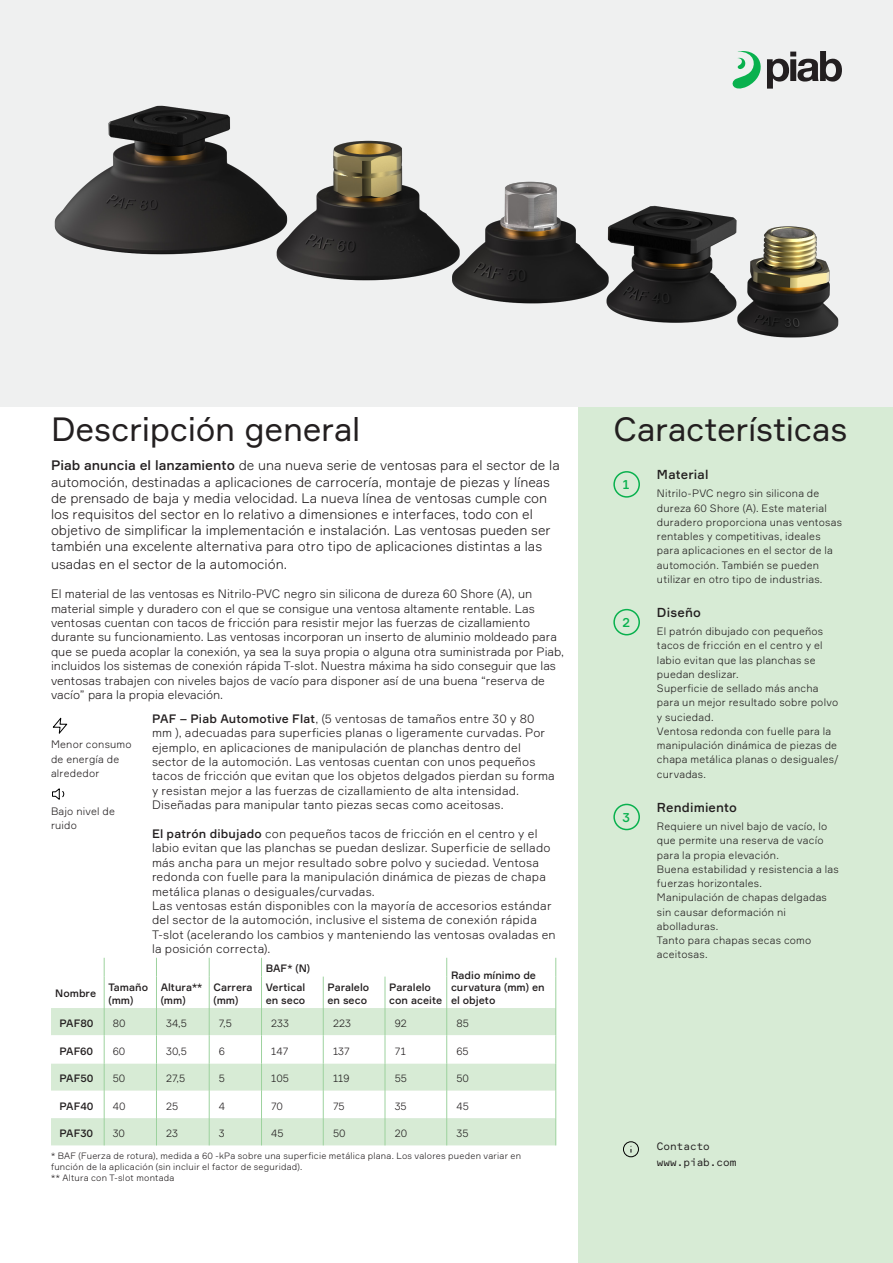
<style>
.page{position:relative;width:893px;height:1263px;background:#fff}
.page>*{position:absolute;margin:0;border:0;box-sizing:border-box;transform-origin:0 0}
.t1{font:33px "Formular";letter-spacing:-.005em;color:#231f20}
.t2{font:300 13.5px/16.2px "Formular";color:#231f20}
.t3{font:500 12.75px "Formular";letter-spacing:.015em;color:#231f20}
.t4{font:500 12.75px "Formular";color:#09b14e}
.t5{font:300 12px/14.4px "Formular";letter-spacing:.01em;color:#231f20}
.t6{font:300 10.5px/14.2px "Formular";letter-spacing:.02em;color:#231f20}
.t7{font:500 10.5px/12.6px "Formular";color:#231f20}
.t8{font:10.5px "Formular Mono";color:#231f20}
.t9{font:300 9px/10.8px "Formular";letter-spacing:.025em;color:#231f20}
.s1{font-weight:500}
</style>
<div class="page">
<div style="left:578px;top:0;width:315px;height:1263px;background:#d7ebd5"></div>
<div style="left:0;top:0;width:893px;height:407px;background:#eff0f0"></div>
<div style="left:613px;top:471px;width:27px;height:27px;border:2px solid #09b14e;border-radius:50%"></div>
<div style="left:613px;top:609px;width:27px;height:26px;border:2px solid #09b14e;border-radius:50%"></div>
<div style="left:613px;top:804px;width:27px;height:26px;border:2px solid #09b14e;border-radius:50%"></div>
<svg style="left:52px;top:717px;width:16px;height:17px"></svg>
<svg style="left:52px;top:788px;width:12px;height:12px"></svg>
<img style="left:54px;top:105px;width:785px;height:233px">
<div style="left:623px;top:1141px;width:16px;height:16px;border:1px solid #000;border-radius:50%"></div>
<svg style="left:104px;top:958px;width:1px;height:18px"></svg>
<svg style="left:156px;top:958px;width:1px;height:18px"></svg>
<svg style="left:209px;top:958px;width:1px;height:18px"></svg>
<svg style="left:261px;top:958px;width:1px;height:18px"></svg>
<svg style="left:446px;top:958px;width:1px;height:18px"></svg>
<svg style="left:556px;top:958px;width:1px;height:18px"></svg>
<hr style="left:104px;top:976px;width:1px;height:32px;background:#9dd29e">
<hr style="left:156px;top:976px;width:1px;height:32px;background:#9dd29e">
<hr style="left:209px;top:976px;width:1px;height:32px;background:#9dd29e">
<hr style="left:261px;top:976px;width:1px;height:32px;background:#9dd29e">
<hr style="left:323px;top:976px;width:1px;height:32px;background:#9dd29e">
<hr style="left:385px;top:976px;width:1px;height:32px;background:#9dd29e">
<hr style="left:446px;top:976px;width:1px;height:32px;background:#9dd29e">
<hr style="left:556px;top:976px;width:1px;height:32px;background:#9dd29e">
<svg style="left:51px;top:1008px;width:506px;height:137px"></svg>
<svg style="left:732px;top:51px;width:110px;height:38px"></svg>
<h1 class="t1" style="left:51px;top:409px;width:311px">Descripción general</h1>
<p class="t2" style="left:51px;top:457px;width:510px"><span class="s1">Piab anuncia el lanzamiento</span> de una nueva serie de ventosas para el sector de la automoción, destinadas a aplicaciones de carrocería, montaje de piezas y líneas de prensado de baja y media velocidad. La nueva línea de ventosas cumple con los requisitos del sector en lo relativo a dimensiones e interfaces, todo con el objetivo de simplificar la implementación e instalación. Las ventosas pueden ser también una excelente alternativa para otro tipo de aplicaciones distintas a las</p>
<p class="t2" style="left:51px;top:556px;width:238px">usadas en el sector de la automoción.</p>
<p class="t5" style="left:51px;top:586px;width:514px">El material de las ventosas es Nitrilo-PVC negro sin silicona de dureza 60 Shore (A), un material simple y duradero con el que se consigue una ventosa altamente rentable. Las ventosas cuentan con tacos de fricción para resistir mejor las fuerzas de cizallamiento durante su funcionamiento. Las ventosas incorporan un inserto de aluminio moldeado para que se pueda acoplar la conexión, ya sea la suya propia o alguna otra suministrada por Piab, incluidos los sistemas de conexión rápida T-slot. Nuestra máxima ha sido conseguir que las ventosas trabajen con niveles bajos de vacío para disponer así de una buena “reserva de vacío” para la propia elevación.</p>
<p class="t6" style="left:51px;top:737px;width:82px">Menor consumo de energía de alrededor</p>
<p class="t6" style="left:51px;top:803px;width:65px">Bajo nivel de ruido</p>
<p class="t5" style="left:152px;top:711px;width:404px"><span class="s1">PAF – Piab Automotive Flat</span>, (5 ventosas de tamaños entre 30 y 80 mm ), adecuadas para superficies planas o ligeramente curvadas. Por ejemplo, en aplicaciones de manipulación de planchas dentro del sector de la automoción. Las ventosas cuentan con unos pequeños tacos de fricción que evitan que los objetos delgados pierdan su forma y resistan mejor a las fuerzas de cizallamiento de alta intensidad.<br>Diseñadas para manipular tanto piezas secas como aceitosas.</p>
<p class="t5" style="left:152px;top:826px;width:405px"><span class="s1">El patrón dibujado</span> con pequeños tacos de fricción en el centro y el labio evitan que las planchas se puedan deslizar. Superficie de sellado más ancha para un mejor resultado sobre polvo y suciedad. Ventosa redonda con fuelle para la manipulación dinámica de piezas de chapa metálica planas o desiguales/curvadas.<br>Las ventosas están disponibles con la mayoría de accesorios estándar del sector de la automoción, inclusive el sistema de conexión rápida T-slot (acelerando los cambios y manteniendo las ventosas ovaladas en la posición correcta).</p>
<p class="t7" style="left:266px;top:962px;width:46px">BAF* (N)</p>
<p class="t7" style="left:451px;top:968px;width:95px">Radio mínimo de curvatura (mm) en el objeto</p>
<p class="t7" style="left:55px;top:987px;width:42px">Nombre</p>
<p class="t7" style="left:108px;top:981px;width:41px">Tamaño (mm)</p>
<p class="t7" style="left:161px;top:981px;width:43px">Altura** (mm)</p>
<p class="t7" style="left:213px;top:981px;width:41px">Carrera (mm)</p>
<p class="t7" style="left:266px;top:981px;width:41px">Vertical en seco</p>
<p class="t7" style="left:327px;top:981px;width:43px">Paralelo en seco</p>
<p class="t7" style="left:389px;top:981px;width:54px">Paralelo con aceite</p>
<p class="t7" style="left:60px;top:1017px;width:36px">PAF80</p>
<p class="t6" style="left:113px;top:1016px;width:14px">80</p>
<p class="t6" style="left:166px;top:1016px;width:22px">34,5</p>
<p class="t6" style="left:219px;top:1016px;width:14px">7,5</p>
<p class="t6" style="left:271px;top:1016px;width:19px">233</p>
<p class="t6" style="left:333px;top:1016px;width:19px">223</p>
<p class="t6" style="left:395px;top:1016px;width:14px">92</p>
<p class="t6" style="left:456px;top:1016px;width:14px">85</p>
<p class="t7" style="left:60px;top:1044px;width:35px">PAF60</p>
<p class="t6" style="left:113px;top:1043px;width:14px">60</p>
<p class="t6" style="left:166px;top:1043px;width:22px">30,5</p>
<p class="t6" style="left:219px;top:1043px;width:8px">6</p>
<p class="t6" style="left:271px;top:1043px;width:19px">147</p>
<p class="t6" style="left:333px;top:1043px;width:18px">137</p>
<p class="t6" style="left:395px;top:1043px;width:13px">71</p>
<p class="t6" style="left:456px;top:1043px;width:14px">65</p>
<p class="t7" style="left:60px;top:1072px;width:35px">PAF50</p>
<p class="t6" style="left:113px;top:1071px;width:14px">50</p>
<p class="t6" style="left:166px;top:1071px;width:20px">27,5</p>
<p class="t6" style="left:219px;top:1071px;width:8px">5</p>
<p class="t6" style="left:271px;top:1071px;width:19px">105</p>
<p class="t6" style="left:333px;top:1071px;width:18px">119</p>
<p class="t6" style="left:395px;top:1071px;width:14px">55</p>
<p class="t6" style="left:456px;top:1071px;width:14px">50</p>
<p class="t7" style="left:60px;top:1099px;width:36px">PAF40</p>
<p class="t6" style="left:113px;top:1098px;width:14px">40</p>
<p class="t6" style="left:166px;top:1098px;width:14px">25</p>
<p class="t6" style="left:219px;top:1098px;width:8px">4</p>
<p class="t6" style="left:271px;top:1098px;width:13px">70</p>
<p class="t6" style="left:333px;top:1098px;width:13px">75</p>
<p class="t6" style="left:395px;top:1098px;width:13px">35</p>
<p class="t6" style="left:456px;top:1098px;width:14px">45</p>
<p class="t7" style="left:60px;top:1127px;width:35px">PAF30</p>
<p class="t6" style="left:113px;top:1126px;width:14px">30</p>
<p class="t6" style="left:166px;top:1126px;width:13px">23</p>
<p class="t6" style="left:219px;top:1126px;width:7px">3</p>
<p class="t6" style="left:271px;top:1126px;width:14px">45</p>
<p class="t6" style="left:333px;top:1126px;width:14px">50</p>
<p class="t6" style="left:395px;top:1126px;width:14px">20</p>
<p class="t6" style="left:456px;top:1126px;width:13px">35</p>
<p class="t9" style="left:51px;top:1150px;width:472px">* BAF (Fuerza de rotura), medida a 60 -kPa sobre una superficie metálica plana. Los valores pueden variar en función de la aplicación (sin incluir el factor de seguridad).<br>** Altura con T-slot montada</p>
<h1 class="t1" style="left:613px;top:409px;width:236px">Características</h1>
<p class="t3" style="left:657px;top:466px;width:53px">Material</p>
<p class="t6" style="left:657px;top:486px;width:186px">Nitrilo-PVC negro sin silicona de dureza 60 Shore (A). Este material duradero proporciona unas ventosas rentables y competitivas, ideales para aplicaciones en el sector de la automoción. También se pueden utilizar en otro tipo de industrias.</p>
<p class="t3" style="left:657px;top:604px;width:45px">Diseño</p>
<p class="t6" style="left:657px;top:624px;width:183px">El patrón dibujado con pequeños tacos de fricción en el centro y el labio evitan que las planchas se puedan deslizar.<br>Superficie de sellado más ancha para un mejor resultado sobre polvo y suciedad.<br>Ventosa redonda con fuelle para la manipulación dinámica de piezas de chapa metálica planas o desiguales/ curvadas.</p>
<p class="t3" style="left:657px;top:799px;width:82px">Rendimiento</p>
<p class="t6" style="left:657px;top:819px;width:183px">Requiere un nivel bajo de vacío, lo que permite una reserva de vacío para la propia elevación.<br>Buena estabilidad y resistencia a las fuerzas horizontales.<br>Manipulación de chapas delgadas sin causar deformación ni abolladuras.<br>Tanto para chapas secas como aceitosas.</p>
<p class="t4" style="left:623px;top:477px;width:8px">1</p>
<p class="t4" style="left:622px;top:614px;width:9px">2</p>
<p class="t4" style="left:622px;top:809px;width:9px">3</p>
<p class="t8" style="left:657px;top:1140px;width:54px">Contacto</p>
<p class="t8" style="left:657px;top:1156px;width:81px">www.piab.com</p>
</div>
